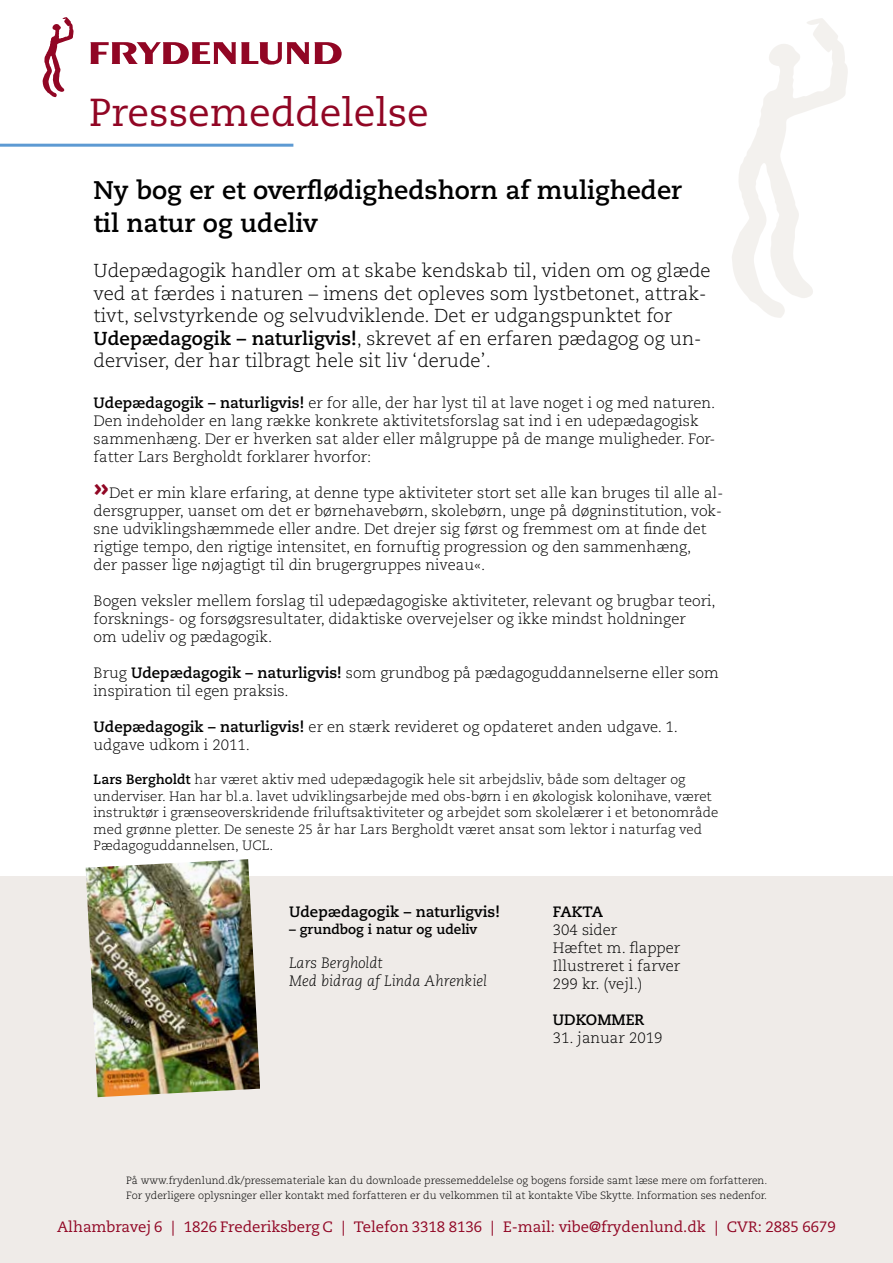
<style>
.page{position:relative;width:893px;height:1263px;background:#fff}
.page>*{position:absolute;margin:0;border:0;box-sizing:border-box;transform-origin:0 0}
.t1{font:39px "Caecilia";color:#910624}
.t2{font:700 25.5px/33px "Caecilia";color:#000}
.t3{font:300 18.75px/22.5px "Caecilia";color:#000}
.t4{font:300 15px/18px "Caecilia";color:#000}
.t5{font:15px "Caecilia";color:#910624}
.t6{font:700 15px "Caecilia";color:#000}
.t7{font:italic 300 15px/18px "Caecilia LT Std";color:#000}
.t8{font:300 13.5px/16.5px "Caecilia";color:#000}
.t9{font:700 13.5px "Caecilia";color:#000}
.t10{font:300 10.5px/15px "Caecilia LT Std";color:#000}
.s1{font-weight:700}
.s2{font-weight:700;font-size:30px;color:#910624}
</style>
<div class="page">
<svg style="left:732px;top:18px;width:116px;height:300px"></svg>
<hr style="left:0;top:144px;width:293px;height:3px;background:#5d9ad3">
<svg style="left:90px;top:42px;width:252px;height:23px"></svg>
<svg style="left:43px;top:17px;width:31px;height:80px"></svg>
<div style="left:0;top:876px;width:893px;height:387px;background:#efebe8"></div>
<img style="left:86px;top:859px;width:174px;height:238px">
<h1 class="t1" style="left:89px;top:90px;width:341px">Pressemeddelelse</h1>
<h2 class="t2" style="left:94px;top:174px;width:590px">Ny bog er et overflødighedshorn af muligheder til natur og udeliv</h2>
<p class="t3" style="left:94px;top:260px;width:619px">Udepædagogik handler om at skabe kendskab til, viden om og glæde ved at færdes i naturen – imens det opleves som lystbetonet, attrak&shy;tivt, selvstyrkende og selvudviklende. Det er udgangspunktet for <span class="s1">Udepædagogik – naturligvis!</span>, skrevet af en erfaren pædagog og un&shy;derviser, der har tilbragt hele sit liv ‘derude’.</p>
<p class="t4" style="left:94px;top:394px;width:623px"><span class="s1">Udepædagogik – naturligvis!</span> er for alle, der har lyst til at lave noget i og med naturen.<br>Den indeholder en lang række konkrete aktivitetsforslag sat ind i en udepædagogisk sammenhæng. Der er hverken sat alder eller målgruppe på de mange muligheder. For&shy;fatter Lars Bergholdt forklarer hvorfor:</p>
<p class="t4" style="left:94px;top:484px;width:631px"><span class="s2">»</span>Det er min klare erfaring, at denne type aktiviteter stort set alle kan bruges til alle al&shy;dersgrupper, uanset om det er børnehavebørn, skolebørn, unge på døgninstitution, vok&shy;sne udviklingshæmmede eller andre. Det drejer sig først og fremmest om at finde det rigtige tempo, den rigtige intensitet, en fornuftig progression og den sammenhæng,<br>der passer lige nøjagtigt til din brugergruppes niveau«.</p>
<p class="t4" style="left:94px;top:592px;width:624px">Bogen veksler mellem forslag til udepædagogiske aktiviteter, relevant og brugbar teori, forsknings- og forsøgsresultater, didaktiske overvejelser og ikke mindst holdninger<br>om udeliv og pædagogik.</p>
<p class="t4" style="left:94px;top:664px;width:627px">Brug <span class="s1">Udepædagogik – naturligvis!</span> som grundbog på pædagoguddannelserne eller som inspiration til egen praksis.</p>
<p class="t4" style="left:94px;top:718px;width:586px"><span class="s1">Udepædagogik – naturligvis!</span> er en stærk revideret og opdateret anden udgave. 1. udgave udkom i 2011.</p>
<p class="t8" style="left:94px;top:771px;width:626px"><span class="s1">Lars Bergholdt</span> har været aktiv med udepædagogik hele sit arbejdsliv, både som deltager og underviser. Han har bl.a. lavet udviklingsarbejde med obs-børn i en økologisk kolonihave, været instruktør i grænseoverskridende friluftsaktiviteter og arbejdet som skolelærer i et betonområde med grønne pletter. De seneste 25 år har Lars Bergholdt været ansat som lektor i naturfag ved Pædagoguddannelsen, UCL.</p>
<p class="t6" style="left:289px;top:903px;width:212px">Udepædagogik – naturligvis!</p>
<p class="t9" style="left:289px;top:921px;width:190px">– grundbog i natur og udeliv</p>
<p class="t7" style="left:289px;top:954px;width:199px">Lars Bergholdt<br>Med bidrag af Linda Ahrenkiel</p>
<p class="t6" style="left:553px;top:903px;width:52px">FAKTA</p>
<p class="t4" style="left:553px;top:921px;width:129px">304 sider<br>Hæftet m. flapper<br>Illustreret i farver<br>299 kr. (vejl.)</p>
<p class="t6" style="left:553px;top:1011px;width:93px">UDKOMMER</p>
<p class="t4" style="left:553px;top:1029px;width:111px">31. januar 2019</p>
<p class="t10" style="left:126px;top:1173px;width:643px">På www.frydenlund.dk/pressemateriale kan du downloade pressemeddelelse og bogens forside samt læse mere om forfatteren.<br>For yderligere oplysninger eller kontakt med forfatteren er du velkommen til at kontakte Vibe Skytte. Information ses nedenfor.</p>
<p class="t5" style="left:57px;top:1218px;width:780px">Alhambravej 6 | 1826 Frederiksberg C | Telefon 3318 8136 | E-mail: vibe@frydenlund.dk | CVR: 2885 6679</p>
</div>
